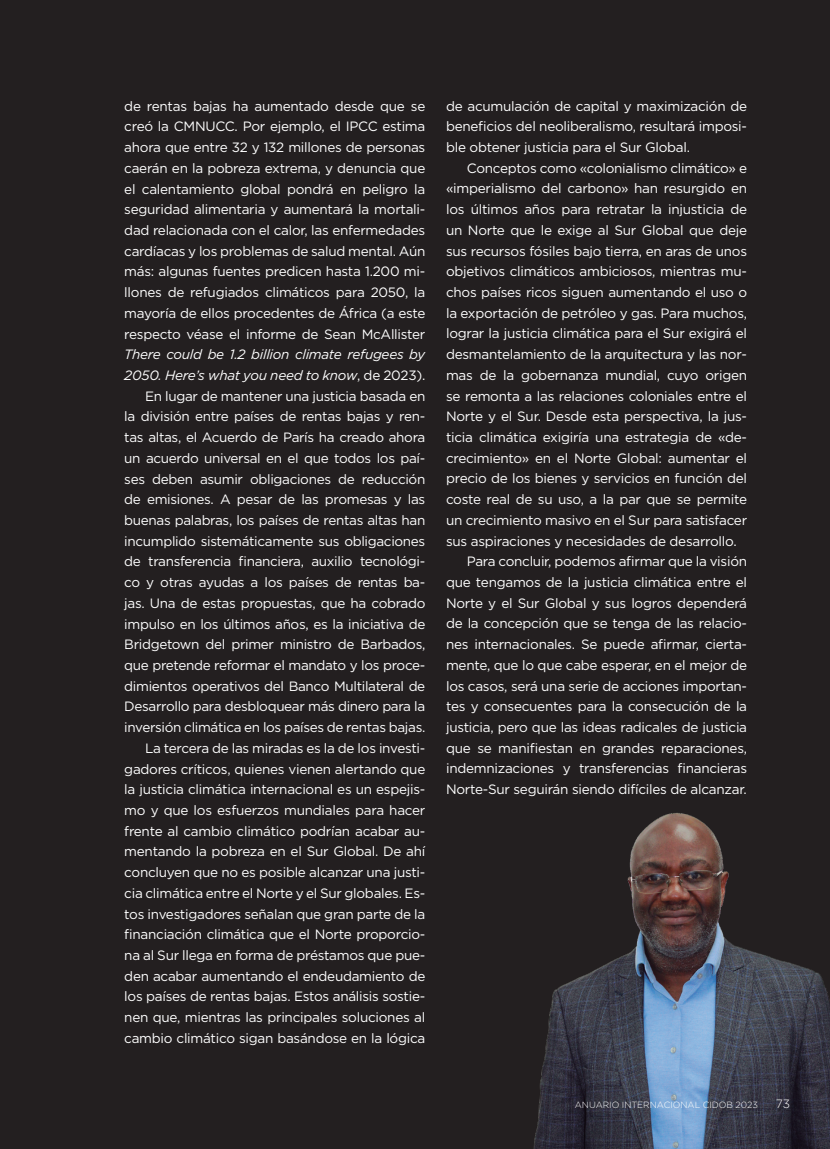
<style>
.page{position:relative;width:830px;height:1149px;background:#fff}
.page>*{position:absolute;margin:0;border:0;box-sizing:border-box;transform-origin:0 0}
.t1{font:13.5px/20.7px "Gotham";letter-spacing:-.02em;color:#fff;text-align:justify}
.t2{font:300 12px "Gotham";color:#fff}
.t3{font:300 9px "Gotham";color:#fff}
.s1{font-style:italic}
</style>
<div class="page">
<div style="left:0;top:0;width:829px;height:1148px;background:#231f20"></div>
<img style="left:534px;top:812px;width:295px;height:336px">
<p class="t1" style="left:124px;top:95px;width:302px">de rentas bajas ha aumentado desde que se creó la CMNUCC. Por ejemplo, el IPCC estima ahora que entre 32 y 132 millones de personas caerán en la pobreza extrema, y denuncia que el calentamiento global pondrá en peligro la seguridad alimentaria y aumentará la mortali&shy;dad relacionada con el calor, las enfermedades cardíacas y los problemas de salud mental. Aún más: algunas fuentes predicen hasta 1.200 mi&shy;llones de refugiados climáticos para 2050, la mayoría de ellos procedentes de África (a este respecto véase el informe de Sean McAllister</p>
<p class="t1" style="left:124px;top:344px;width:302px;text-align:right"><span class="s1">There could be 1.2 billion climate refugees by 2050. Here’s what you need to know</span>, de 2023).<br>En lugar de mantener una justicia basada en<br>la división entre países de rentas bajas y ren&shy;tas altas, el Acuerdo de París ha creado ahora un acuerdo universal en el que todos los paí&shy;ses deben asumir obligaciones de reducción de emisiones. A pesar de las promesas y las buenas palabras, los países de rentas altas han incumplido sistemáticamente sus obligaciones de transferencia financiera, auxilio tecnológi&shy;co y otras ayudas a los países de rentas ba&shy;jas. Una de estas propuestas, que ha cobrado impulso en los últimos años, es la iniciativa de Bridgetown del primer ministro de Barbados, que pretende reformar el mandato y los proce&shy;dimientos operativos del Banco Multilateral de Desarrollo para desbloquear más dinero para la inversión climática en los países de rentas bajas.<br>La tercera de las miradas es la de los investi&shy;gadores críticos, quienes vienen alertando que la justicia climática internacional es un espejis&shy;mo y que los esfuerzos mundiales para hacer frente al cambio climático podrían acabar au&shy;mentando la pobreza en el Sur Global. De ahí concluyen que no es posible alcanzar una justi&shy;cia climática entre el Norte y el Sur globales. Es&shy;tos investigadores señalan que gran parte de la financiación climática que el Norte proporcio&shy;na al Sur llega en forma de préstamos que pue&shy;den acabar aumentando el endeudamiento de los países de rentas bajas. Estos análisis sostie&shy;nen que, mientras las principales soluciones al cambio climático sigan basándose en la lógica</p>
<p class="t1" style="left:446px;top:95px;width:302px">de acumulación de capital y maximización de beneficios del neoliberalismo, resultará imposi&shy;ble obtener justicia para el Sur Global.</p>
<p class="t1" style="left:466px;top:157px;width:282px">Conceptos como «colonialismo climático» e</p>
<p class="t1" style="left:446px;top:178px;width:302px">«imperialismo del carbono» han resurgido en</p>
<p class="t1" style="left:446px;top:199px;width:302px">los últimos años para retratar la injusticia de</p>
<p class="t1" style="left:446px;top:219px;width:302px">un Norte que le exige al Sur Global que deje</p>
<p class="t1" style="left:446px;top:240px;width:302px">sus recursos fósiles bajo tierra, en aras de unos</p>
<p class="t1" style="left:446px;top:261px;width:302px">objetivos climáticos ambiciosos, mientras mu-</p>
<p class="t1" style="left:446px;top:281px;width:302px">chos países ricos siguen aumentando el uso o</p>
<p class="t1" style="left:446px;top:302px;width:302px">la exportación de petróleo y gas. Para muchos,</p>
<p class="t1" style="left:446px;top:323px;width:302px">lograr la justicia climática para el Sur exigirá el</p>
<p class="t1" style="left:446px;top:343px;width:302px">desmantelamiento de la arquitectura y las nor-</p>
<p class="t1" style="left:446px;top:364px;width:302px">mas de la gobernanza mundial, cuyo origen</p>
<p class="t1" style="left:446px;top:385px;width:302px">se remonta a las relaciones coloniales entre el</p>
<p class="t1" style="left:446px;top:406px;width:302px">Norte y el Sur. Desde esta perspectiva, la jus-</p>
<p class="t1" style="left:446px;top:426px;width:302px">ticia climática exigiría una estrategia de «de-</p>
<p class="t1" style="left:446px;top:447px;width:302px">crecimiento» en el Norte Global: aumentar el</p>
<p class="t1" style="left:446px;top:468px;width:302px">precio de los bienes y servicios en función del</p>
<p class="t1" style="left:446px;top:488px;width:302px">coste real de su uso, a la par que se permite</p>
<p class="t1" style="left:446px;top:509px;width:302px">un crecimiento masivo en el Sur para satisfacer</p>
<p class="t1" style="left:446px;top:530px;width:292px">sus aspiraciones y necesidades de desarrollo.</p>
<p class="t1" style="left:466px;top:550px;width:282px">Para concluir, podemos afirmar que la visión</p>
<p class="t1" style="left:446px;top:571px;width:302px">que tengamos de la justicia climática entre el</p>
<p class="t1" style="left:446px;top:592px;width:302px">Norte y el Sur Global y sus logros dependerá</p>
<p class="t1" style="left:446px;top:612px;width:302px">de la concepción que se tenga de las relacio-</p>
<p class="t1" style="left:446px;top:633px;width:302px">nes internacionales. Se puede afirmar, cierta-</p>
<p class="t1" style="left:446px;top:654px;width:302px">mente, que lo que cabe esperar, en el mejor de</p>
<p class="t1" style="left:446px;top:675px;width:302px">los casos, será una serie de acciones importan-</p>
<p class="t1" style="left:446px;top:695px;width:302px">tes y consecuentes para la consecución de la</p>
<p class="t1" style="left:446px;top:716px;width:302px">justicia, pero que las ideas radicales de justicia</p>
<p class="t1" style="left:446px;top:737px;width:302px">que se manifiestan en grandes reparaciones,</p>
<p class="t1" style="left:446px;top:757px;width:302px">indemnizaciones y transferencias financieras</p>
<p class="t1" style="left:446px;top:778px;width:302px">Norte-Sur seguirán siendo difíciles de alcanzar.</p>
<p class="t3" style="left:574px;top:1098px;width:184px">ANUARIO INTERNACIONAL CIDOB 2023</p>
<p class="t2" style="left:775px;top:1095px;width:16px">73</p>
</div>
